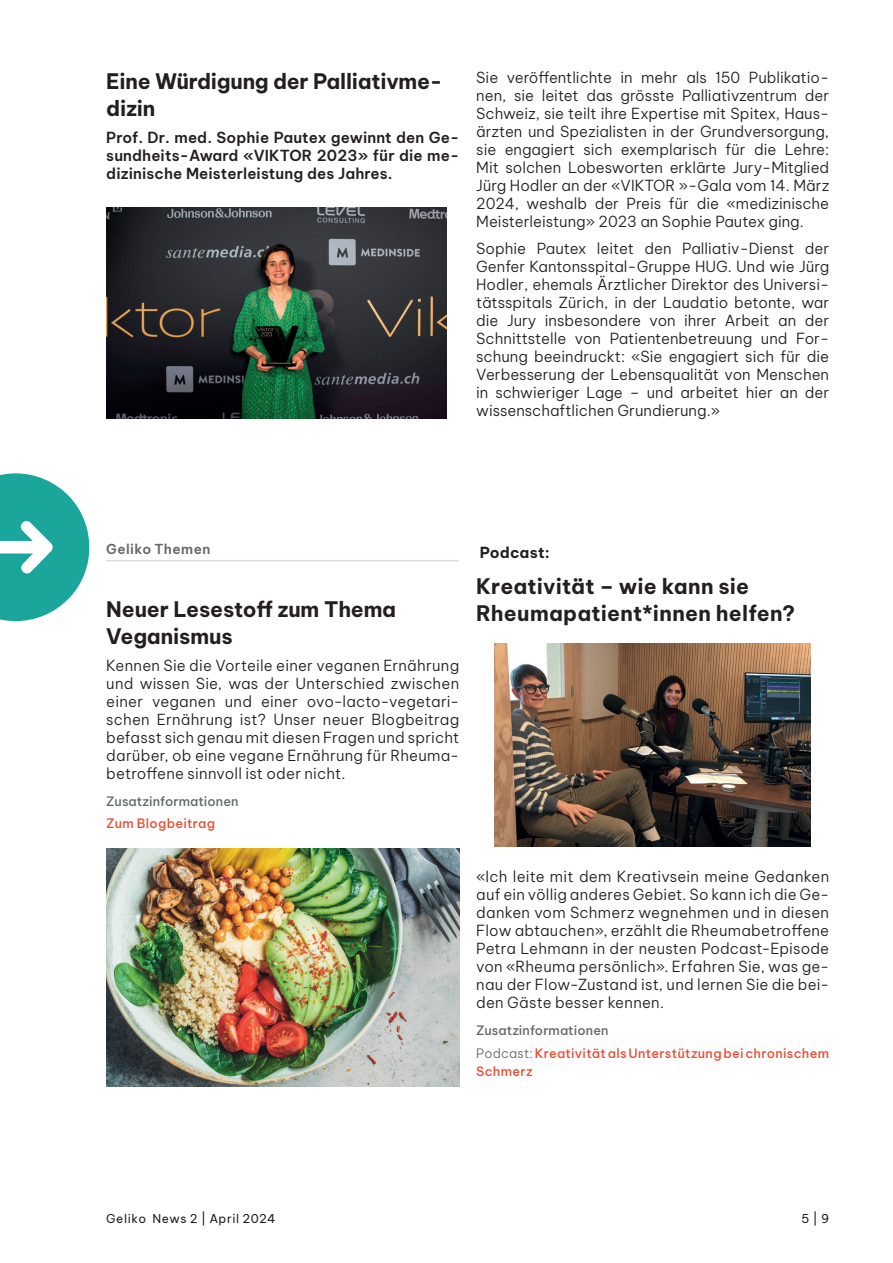
<style>
.page{position:relative;width:893px;height:1263px;background:#fff}
.page>*{position:absolute;margin:0;border:0;box-sizing:border-box;transform-origin:0 0}
.t1{font:700 21px/27px "Be Vietnam Pro";letter-spacing:-.005em;color:#231f20}
.t2{font:300 15px/18px "Be Vietnam Pro";color:#231f20;text-align:justify}
.t3{font:600 15px/18px "Be Vietnam Pro";letter-spacing:.01em;color:#231f20;text-align:justify}
.t4{font:700 15px "Be Vietnam Pro";letter-spacing:.015em;color:#231f20}
.t5{font:600 13.5px "Be Vietnam Pro";letter-spacing:.035em;color:#636768}
.t6{font:500 12.75px/22.5px "Be Vietnam Pro";letter-spacing:.02em;color:#e94c32}
.t7{font:500 12.75px "Be Vietnam Pro";letter-spacing:.01em;color:#636768}
.t8{font:12px "Be Vietnam Pro";letter-spacing:.045em;color:#231f20}
.s1{color:#636768}
.s2{font-weight:300;color:#636768}
</style>
<div class="page">
<svg style="left:0;top:473px;width:90px;height:149px"></svg>
<hr style="left:106px;top:560px;width:353px;height:1px;background:#dcdedd">
<img style="left:106px;top:207px;width:340px;height:211px">
<img style="left:106px;top:848px;width:353px;height:239px">
<img style="left:495px;top:644px;width:316px;height:202px">
<h1 class="t1" style="left:106px;top:65px;width:338px">Eine Würdigung der Palliativme&shy;dizin</h1>
<p class="t3" style="left:106px;top:126px;width:354px">Prof. Dr. med. Sophie Pautex gewinnt den Ge&shy;sundheits-Award «VIKTOR 2023» für die me&shy;dizinische Meisterleistung des Jahres.</p>
<p class="t2" style="left:476px;top:67px;width:354px">Sie veröffentlichte in mehr als 150 Publikatio&shy;nen, sie leitet das grösste Palliativzentrum der Schweiz, sie teilt ihre Expertise mit Spitex, Haus&shy;ärzten und Spezialisten in der Grundversorgung, sie engagiert sich exemplarisch für die Lehre:<br>Mit solchen Lobesworten erklärte Jury-Mitglied Jürg Hodler an der «VIKTOR »-Gala vom 14. März 2024, weshalb der Preis für die «medizinische Meisterleistung» 2023 an Sophie Pautex ging.</p>
<p class="t2" style="left:476px;top:238px;width:354px">Sophie Pautex leitet den Palliativ-Dienst der Genfer Kantonsspital-Gruppe HUG. Und wie Jürg Hodler, ehemals Ärztlicher Direktor des Universi&shy;tätsspitals Zürich, in der Laudatio betonte, war die Jury insbesondere von ihrer Arbeit an der Schnittstelle von Patientenbetreuung und For&shy;schung beeindruckt: «Sie engagiert sich für die Verbesserung der Lebensqualität von Menschen in schwieriger Lage – und arbeitet hier an der wissenschaftlichen Grundierung.»</p>
<p class="t5" style="left:106px;top:537px;width:106px">Geliko Themen</p>
<h1 class="t1" style="left:106px;top:593px;width:291px">Neuer Lesestoff zum Thema<br>Veganismus</h1>
<p class="t2" style="left:106px;top:655px;width:354px">Kennen Sie die Vorteile einer veganen Ernährung und wissen Sie, was der Unterschied zwischen einer veganen und einer ovo-lacto-vegetari&shy;schen Ernährung ist? Unser neuer Blogbeitrag befasst sich genau mit diesen Fragen und spricht darüber, ob eine vegane Ernährung für Rheuma&shy;betroffene sinnvoll ist oder nicht.</p>
<p class="t7" style="left:106px;top:790px;width:134px">Zusatzinformationen</p>
<p class="t6" style="left:106px;top:811px;width:110px">Zum Blogbeitrag</p>
<p class="t4" style="left:480px;top:540px;width:72px">Podcast:</p>
<h1 class="t1" style="left:476px;top:570px;width:320px">Kreativität – wie kann sie<br>Rheumapatient*innen helfen?</h1>
<p class="t2" style="left:476px;top:866px;width:354px">«Ich leite mit dem Kreativsein meine Gedanken auf ein völlig anderes Gebiet. So kann ich die Ge&shy;danken vom Schmerz wegnehmen und in diesen Flow abtauchen», erzählt die Rheumabetroffene Petra Lehmann in der neusten Podcast-Episode von «Rheuma persönlich». Erfahren Sie, was ge&shy;nau der Flow-Zustand ist, und lernen Sie die bei&shy;den Gäste besser kennen.</p>
<p class="t6" style="left:476px;top:1018px;width:354px"><span class="s1">Zusatzinformationen<br></span><span class="s2">Podcast:</span> Kreativität als Unterstützung bei chronischem</p>
<p class="t6" style="left:476px;top:1058px;width:58px">Schmerz</p>
<p class="t8" style="left:106px;top:1208px;width:171px">Geliko News 2 | April 2024</p>
<p class="t8" style="left:801px;top:1208px;width:29px">5 | 9</p>
</div>
